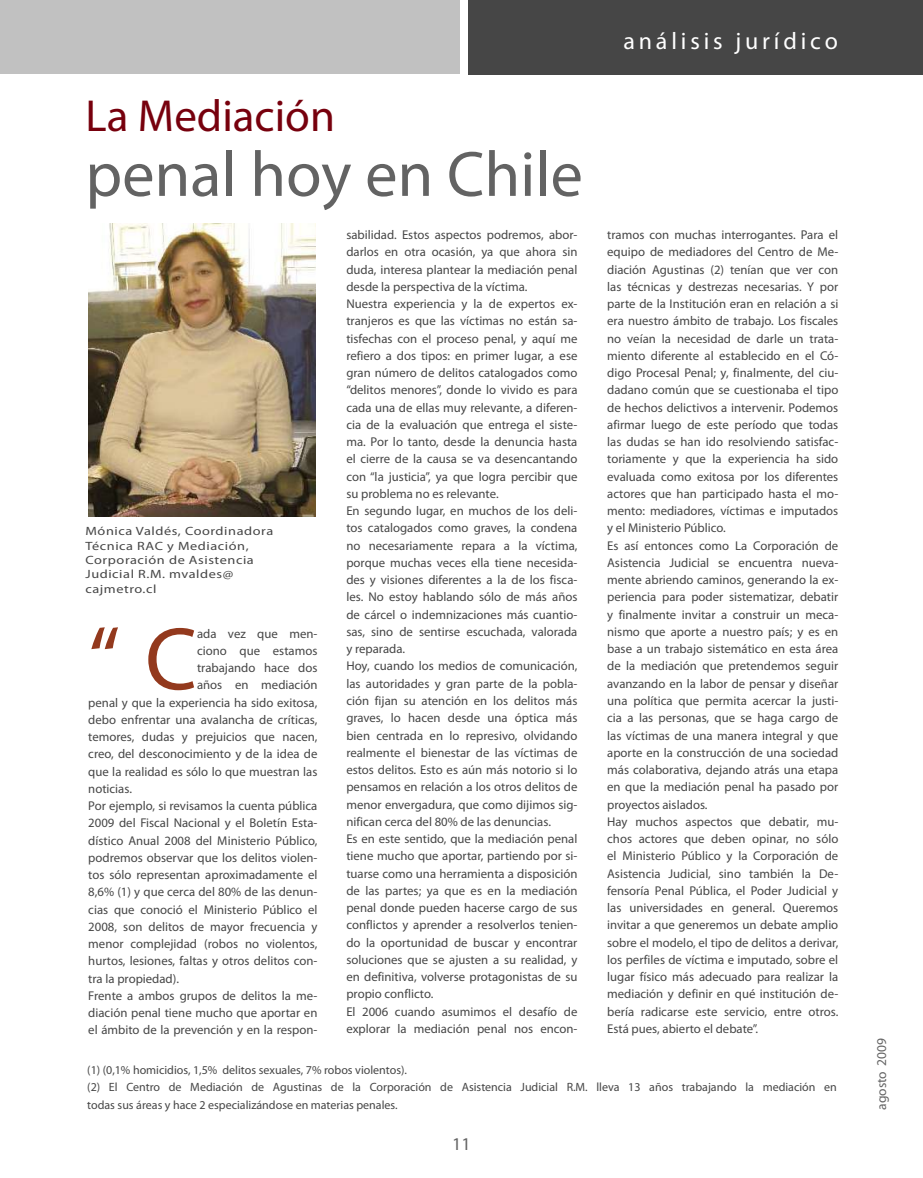
<style>
.page{position:relative;width:923px;height:1178px;background:#fff}
.page>*{position:absolute;margin:0;border:0;box-sizing:border-box;transform-origin:0 0}
.t1{font:89.55px "Myriad Pro";color:#93391d}
.t2{font:64.5px "Myriad Pro";color:#636363}
.t3{font:45px "Myriad Pro";color:#77000d}
.t4{font:24px "Myriad Pro";letter-spacing:.16em;color:#fff}
.t5{font:18px "Myriad Pro";color:#636363}
.t6{font:13.5px "Myriad Pro";color:#636363}
.t7{font:12.75px/17.2px "Myriad Pro";color:#464646}
.t8{font:12px/17.2px "Myriad Pro";color:#464646}
.t9{font:12px/14.4px "Myriad Pro";letter-spacing:.04em;color:#464646;scale:1.19 1}
</style>
<div class="page">
<img style="left:88px;top:223px;width:228px;height:294px">
<div style="left:0;top:0;width:459px;height:74px;background:#c1c1c1"></div>
<div style="left:468px;top:0;width:455px;height:74px;background:#464646"></div>
<h3 class="t3" style="left:85px;top:88px;width:251px">La Mediación</h3>
<h2 class="t2" style="left:85px;top:134px;width:499px">penal hoy en Chile</h2>
<h3 class="t4" style="left:623px;top:27px;width:216px">análisis jurídico</h3>
<p class="t9" style="left:85px;top:524px;width:159px">Mónica Valdés, Coordinadora<br>Técnica RAC y Mediación,<br>Corporación de Asistencia<br>Judicial R.M. mvaldes@ cajmetro.cl</p>
<h1 class="t1" style="left:88px;top:604px;width:110px">“ C</h1>
<p class="t7" style="left:197px;top:624px;width:122px">ada vez que men-</p>
<p class="t7" style="left:197px;top:642px;width:122px">ciono que estamos</p>
<p class="t7" style="left:197px;top:659px;width:122px">trabajando hace dos</p>
<p class="t7" style="left:197px;top:676px;width:122px">años en mediación</p>
<p class="t7" style="left:88px;top:693px;width:231px">penal y que la experiencia ha sido exitosa,</p>
<p class="t7" style="left:88px;top:711px;width:231px">debo enfrentar una avalancha de críticas,</p>
<p class="t7" style="left:88px;top:728px;width:231px">temores, dudas y prejuicios que nacen,</p>
<p class="t7" style="left:88px;top:745px;width:231px">creo, del desconocimiento y de la idea de</p>
<p class="t7" style="left:88px;top:762px;width:231px">que la realidad es sólo lo que muestran las</p>
<p class="t7" style="left:88px;top:780px;width:45px">noticias.</p>
<p class="t7" style="left:88px;top:797px;width:231px">Por ejemplo, si revisamos la cuenta pública</p>
<p class="t7" style="left:88px;top:814px;width:231px">2009 del Fiscal Nacional y el Boletín Esta-</p>
<p class="t7" style="left:88px;top:831px;width:231px">dístico Anual 2008 del Ministerio Público,</p>
<p class="t7" style="left:88px;top:849px;width:231px">podremos observar que los delitos violen-</p>
<p class="t7" style="left:88px;top:866px;width:231px">tos sólo representan aproximadamente el</p>
<p class="t7" style="left:88px;top:883px;width:231px">8,6% (1) y que cerca del 80% de las denun-</p>
<p class="t7" style="left:88px;top:900px;width:231px">cias que conoció el Ministerio Público el</p>
<p class="t7" style="left:88px;top:918px;width:231px">2008, son delitos de mayor frecuencia y</p>
<p class="t7" style="left:88px;top:935px;width:231px">menor complejidad (robos no violentos,</p>
<p class="t7" style="left:88px;top:952px;width:231px">hurtos, lesiones, faltas y otros delitos con-</p>
<p class="t7" style="left:88px;top:969px;width:92px">tra la propiedad).</p>
<p class="t7" style="left:88px;top:987px;width:231px">Frente a ambos grupos de delitos la me-</p>
<p class="t7" style="left:88px;top:1004px;width:231px">diación penal tiene mucho que aportar en</p>
<p class="t7" style="left:88px;top:1021px;width:231px">el ámbito de la prevención y en la respon-</p>
<p class="t7" style="left:346px;top:226px;width:233px">sabilidad. Estos aspectos podremos, abor&shy;darlos en otra ocasión, ya que ahora sin duda, interesa plantear la mediación penal desde la perspectiva de la víctima.<br>Nuestra experiencia y la de expertos ex&shy;tranjeros es que las víctimas no están sa&shy;tisfechas con el proceso penal, y aquí me refiero a dos tipos: en primer lugar, a ese gran número de delitos catalogados como “delitos menores”, donde lo vivido es para cada una de ellas muy relevante, a diferen&shy;cia de la evaluación que entrega el siste&shy;ma. Por lo tanto, desde la denuncia hasta el cierre de la causa se va desencantando con “la justicia”, ya que logra percibir que su problema no es relevante.<br>En segundo lugar, en muchos de los deli&shy;tos catalogados como graves, la condena no necesariamente repara a la víctima, porque muchas veces ella tiene necesida&shy;des y visiones diferentes a la de los fisca&shy;les. No estoy hablando sólo de más años de cárcel o indemnizaciones más cuantio&shy;sas, sino de sentirse escuchada, valorada y reparada.<br>Hoy, cuando los medios de comunicación, las autoridades y gran parte de la pobla&shy;ción fijan su atención en los delitos más graves, lo hacen desde una óptica más bien centrada en lo represivo, olvidando realmente el bienestar de las víctimas de estos delitos. Esto es aún más notorio si lo pensamos en relación a los otros delitos de menor envergadura, que como dijimos sig&shy;nifican cerca del 80% de las denuncias.<br>Es en este sentido, que la mediación penal tiene mucho que aportar, partiendo por si&shy;tuarse como una herramienta a disposición de las partes; ya que es en la mediación penal donde pueden hacerse cargo de sus conflictos y aprender a resolverlos tenien&shy;do la oportunidad de buscar y encontrar soluciones que se ajusten a su realidad, y en definitiva, volverse protagonistas de su propio conflicto.<br>El 2006 cuando asumimos el desafío de explorar la mediación penal nos encon-</p>
<p class="t7" style="left:607px;top:226px;width:233px">tramos con muchas interrogantes. Para el equipo de mediadores del Centro de Me&shy;diación Agustinas (2) tenían que ver con las técnicas y destrezas necesarias. Y por parte de la Institución eran en relación a si era nuestro ámbito de trabajo. Los fiscales no veían la necesidad de darle un trata&shy;miento diferente al establecido en el Có&shy;digo Procesal Penal; y, finalmente, del ciu&shy;dadano común que se cuestionaba el tipo de hechos delictivos a intervenir. Podemos afirmar luego de este período que todas las dudas se han ido resolviendo satisfac&shy;toriamente y que la experiencia ha sido evaluada como exitosa por los diferentes actores que han participado hasta el mo&shy;mento: mediadores, víctimas e imputados y el Ministerio Público.<br>Es así entonces como La Corporación de Asistencia Judicial se encuentra nueva&shy;mente abriendo caminos, generando la ex&shy;periencia para poder sistematizar, debatir y finalmente invitar a construir un meca&shy;nismo que aporte a nuestro país; y es en base a un trabajo sistemático en esta área de la mediación que pretendemos seguir avanzando en la labor de pensar y diseñar una política que permita acercar la justi&shy;cia a las personas, que se haga cargo de las víctimas de una manera integral y que aporte en la construcción de una sociedad más colaborativa, dejando atrás una etapa en que la mediación penal ha pasado por proyectos aislados.<br>Hay muchos aspectos que debatir, mu&shy;chos actores que deben opinar, no sólo el Ministerio Público y la Corporación de Asistencia Judicial, sino también la De&shy;fensoría Penal Pública, el Poder Judicial y las universidades en general. Queremos invitar a que generemos un debate amplio sobre el modelo, el tipo de delitos a derivar, los perfiles de víctima e imputado, sobre el lugar físico más adecuado para realizar la mediación y definir en qué institución de&shy;bería radicarse este servicio, entre otros.<br>Está pues, abierto el debate”.</p>
<p class="t8" style="left:87px;top:1061px;width:751px">(1) (0,1% homicidios, 1,5% delitos sexuales, 7% robos violentos).<br>(2) El Centro de Mediación de Agustinas de la Corporación de Asistencia Judicial R.M. lleva 13 años trabajando la mediación en todas sus áreas y hace 2 especializándose en materias penales.</p>
<h3 class="t5" style="left:452px;top:1133px;width:20px">11</h3>
<p class="t6" style="left:873px;top:1110px;width:74px;rotate:-90deg">agosto 2009</p>
</div>
